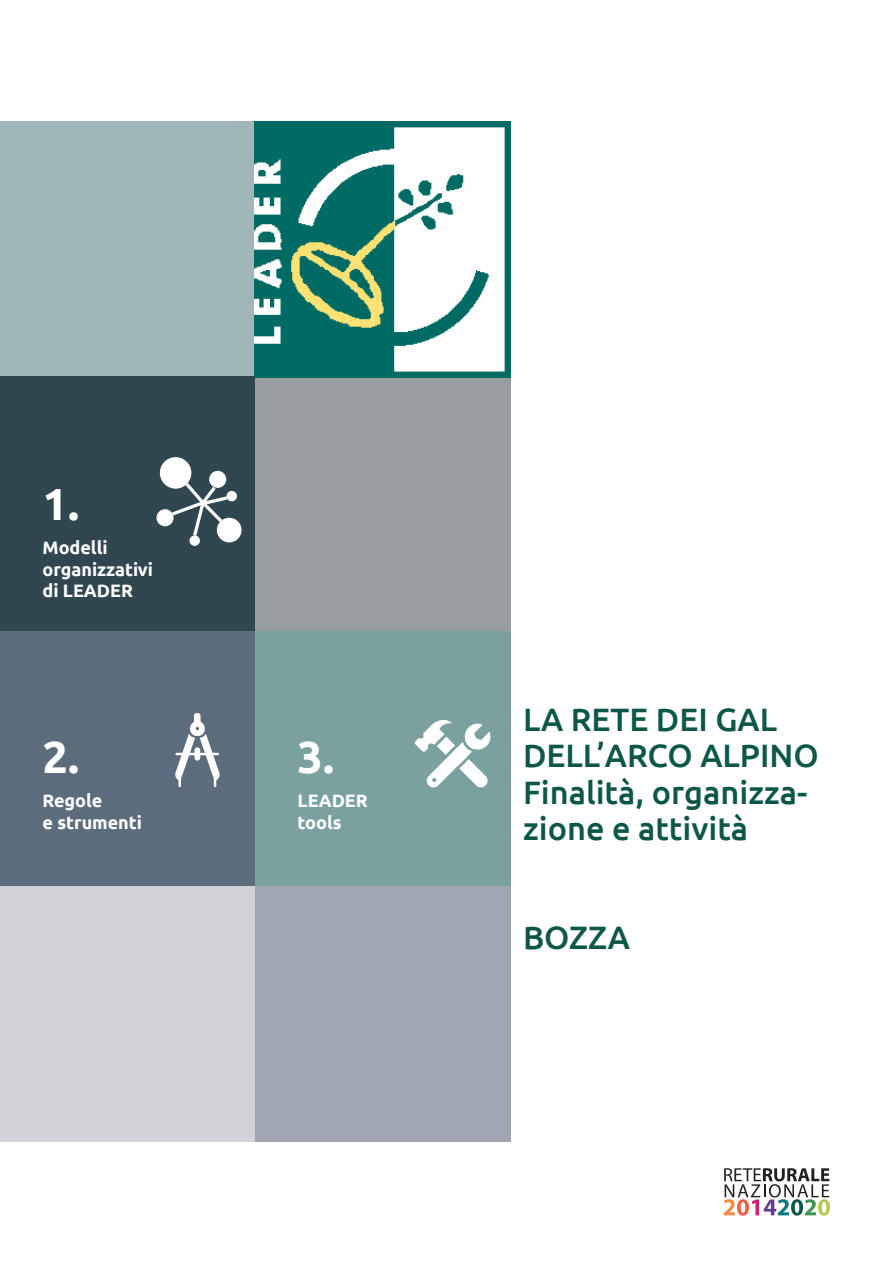
<style>
.page{position:relative;width:893px;height:1263px;background:#fff}
.page>*{position:absolute;margin:0;border:0;box-sizing:border-box;transform-origin:0 0}
.t1{font:700 45px "Ubuntu";color:#fff}
.t2{font:500 32.4px/36.3px "Ubuntu";color:#0d5748}
.t3{font:700 18px/21.6px "Ubuntu";color:#fff}
</style>
<div class="page">
<div style="left:0;top:121px;width:255px;height:255px;background:#a0b7b8"></div>
<div style="left:0;top:376px;width:255px;height:255px;background:#30474f"></div>
<div style="left:0;top:631px;width:255px;height:256px;background:#5c6c7c"></div>
<div style="left:0;top:887px;width:255px;height:255px;background:#d1d3d6"></div>
<svg style="left:724px;top:1168px;width:106px;height:47px"></svg>
<div style="left:255px;top:376px;width:255px;height:255px;background:#989da2"></div>
<div style="left:255px;top:631px;width:255px;height:256px;background:#7ba0a0"></div>
<div style="left:255px;top:887px;width:255px;height:255px;background:#9fa6b1"></div>
<svg style="left:415px;top:720px;width:76px;height:67px"></svg>
<svg style="left:175px;top:713px;width:45px;height:74px"></svg>
<svg style="left:156px;top:457px;width:86px;height:89px"></svg>
<img style="left:255px;top:121px;width:255px;height:256px">
<p class="t1" style="left:43px;top:476px;width:38px">1.</p>
<p class="t3" style="left:43px;top:537px;width:112px">Modelli organizzativi</p>
<p class="t3" style="left:43px;top:580px;width:92px">di LEADER</p>
<p class="t1" style="left:43px;top:730px;width:38px">2.</p>
<p class="t3" style="left:43px;top:790px;width:61px">Regole</p>
<p class="t3" style="left:43px;top:811px;width:101px">e strumenti</p>
<p class="t1" style="left:298px;top:730px;width:38px">3.</p>
<p class="t3" style="left:298px;top:790px;width:72px">LEADER tools</p>
<p class="t2" style="left:523px;top:700px;width:297px">LA RETE DEI GAL<br>DELL’ARCO ALPINO</p>
<p class="t2" style="left:523px;top:773px;width:286px">Finalità, organizza&shy;zione e attività</p>
<p class="t2" style="left:523px;top:918px;width:108px">BOZZA</p>
</div>
